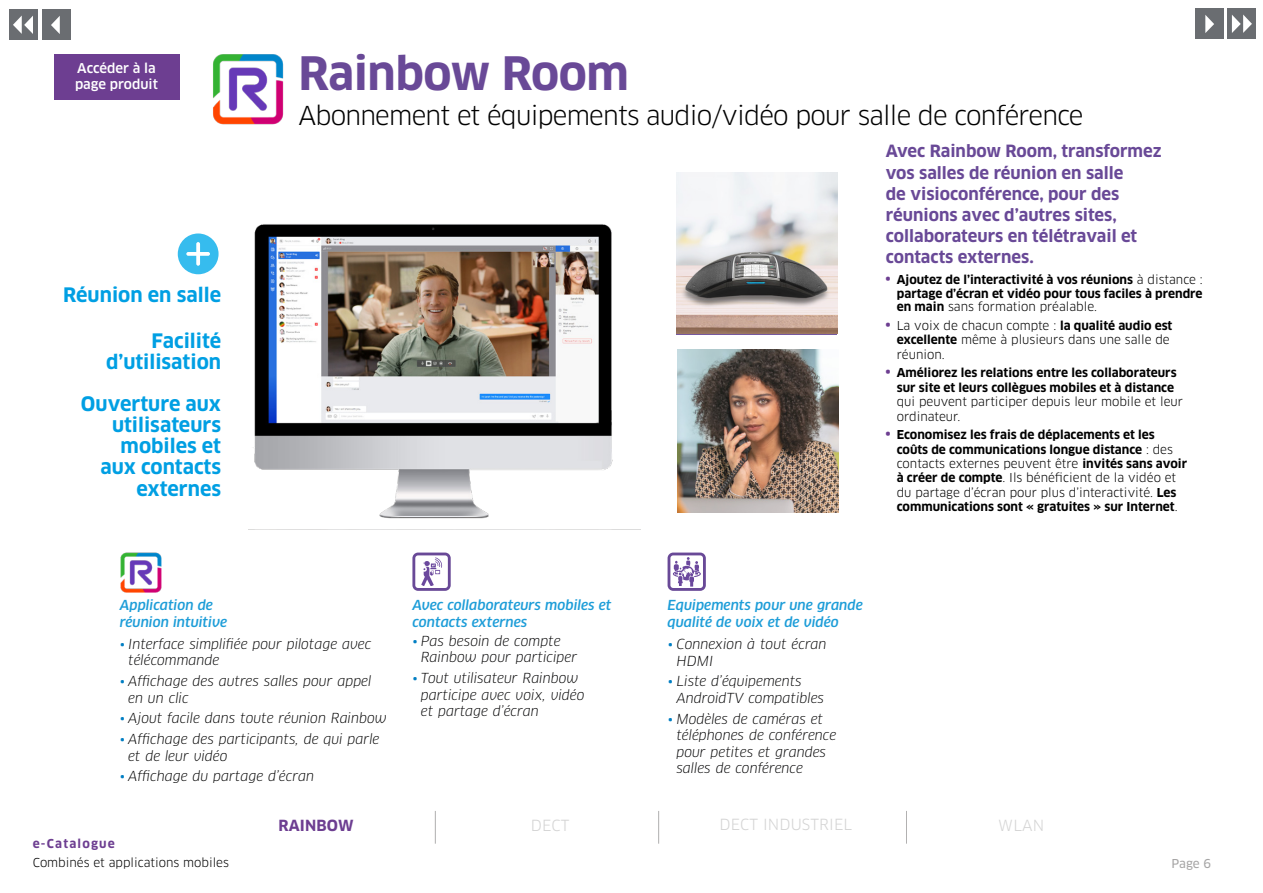
<style>
.page{position:relative;width:1263px;height:893px;background:#fff}
.page>*{position:absolute;margin:0;border:0;box-sizing:border-box;transform-origin:0 0}
.t1{font:700 45px "Clan OT";letter-spacing:-.01em;color:#694997}
.t2{font:25.5px "Clan OT";letter-spacing:-.03em;color:#000}
.t3{font:700 19.5px/21px "Clan OT";color:#009fe3;text-align:right}
.t4{font:700 16.5px/21px "Clan OT";color:#694997}
.t5{font:15px "Clan OT";letter-spacing:.01em;color:#d4d4d4}
.t6{font:700 15px "Clan OT";letter-spacing:.01em;color:#6d3e91}
.t7{font:italic 13.5px/16.5px "Clan OT";color:#020203}
.t8{font:italic 13.5px/16.5px "Clan OT";color:#000}
.t9{font:italic 500 13.5px/16.5px "Clan OT";color:#1d9dd8}
.t10{font:500 13.2px/15.9px "Clan OT";color:#fff}
.t11{font:700 12px/14.4px "Clan OT";color:#000;text-align:justify}
.t12{font:12px/14.4px "Clan OT";color:#000}
.t13{font:700 12px "Clan OT";letter-spacing:.1em;color:#6d3e91}
.t14{font:12px "Clan OT News";color:#a6a5a5}
.s1{font-weight:400;font-size:16.5px;color:#6d3e91}
.s2{font-weight:400}
.s3{font-size:16.5px;color:#6d3e91}
.s4{font-weight:700}
.s5{font-style:normal;color:#007ec3}
</style>
<div class="page">
<svg style="left:178px;top:233px;width:41px;height:41px"></svg>
<svg style="left:667px;top:553px;width:39px;height:38px"></svg>
<img style="left:121px;top:553px;width:40px;height:40px">
<svg style="left:412px;top:553px;width:39px;height:38px"></svg>
<img style="left:213px;top:54px;width:71px;height:70px">
<img style="left:249px;top:224px;width:392px;height:306px">
<img style="left:676px;top:172px;width:161px;height:161px">
<img style="left:677px;top:350px;width:161px;height:163px">
<div style="left:9px;top:9px;width:29px;height:31px;background:#6a6d71"></div>
<svg style="left:13px;top:16px;width:20px;height:18px"></svg>
<div style="left:1227px;top:9px;width:28px;height:30px;background:#6a6d71"></div>
<svg style="left:1232px;top:15px;width:20px;height:18px"></svg>
<div style="left:42px;top:9px;width:28px;height:31px;background:#6a6d71"></div>
<svg style="left:51px;top:16px;width:9px;height:18px"></svg>
<div style="left:1195px;top:9px;width:28px;height:30px;background:#6a6d71"></div>
<svg style="left:1205px;top:15px;width:9px;height:18px"></svg>
<hr style="left:435px;top:811px;width:1px;height:33px;background:#a6a5a5">
<hr style="left:906px;top:811px;width:1px;height:33px;background:#a6a5a5">
<hr style="left:658px;top:811px;width:1px;height:33px;background:#a6a5a5">
<div style="left:54px;top:54px;width:125px;height:46px;background:#6d3e91"></div>
<p class="t10" style="left:75px;top:60px;width:84px">Accéder à la page produit</p>
<h3 class="t3" style="left:63px;top:285px;width:159px">Réunion en salle</h3>
<h3 class="t3" style="left:106px;top:331px;width:117px">Facilité d’utilisation</h3>
<h3 class="t3" style="left:81px;top:394px;width:142px">Ouverture aux utilisateurs mobiles et aux contacts externes</h3>
<p class="t9" style="left:120px;top:597px;width:109px">Application de réunion intuitive</p>
<h1 class="t1" style="left:298px;top:47px;width:332px">Rainbow Room</h1>
<h2 class="t2" style="left:298px;top:101px;width:787px">Abonnement et équipements audio/vidéo pour salle de conférence</h2>
<p class="t9" style="left:412px;top:597px;width:200px">Avec collaborateurs mobiles et contacts externes</p>
<h3 class="t4" style="left:886px;top:141px;width:277px">Avec Rainbow Room, transformez vos salles de réunion en salle<br>de visioconférence, pour des réunions avec d’autres sites, collaborateurs en télétravail et contacts externes.</h3>
<p class="t11" style="left:897px;top:273px;width:307px;line-height:13.5px;text-indent:-12px"><span class="s1">•</span> Ajoutez de l’interactivité à vos réunions <span class="s2">à distance : </span>partage d’écran et vidéo pour tous faciles à prendre en main <span class="s2">sans formation préalable.</span></p>
<p class="t12" style="left:897px;top:318px;width:277px;text-indent:-12px"><span class="s3">•</span> La voix de chacun compte : <span class="s4">la qualité audio est excellente</span> même à plusieurs dans une salle de réunion.</p>
<p class="t11" style="left:885px;top:366px;width:293px;text-align:right"><span class="s1">•</span> Améliorez les relations entre les collaborateurs sur site et leurs collègues mobiles et à distance</p>
<p class="t12" style="left:897px;top:395px;width:288px">qui peuvent participer depuis leur mobile et leur ordinateur.</p>
<p class="t11" style="left:897px;top:428px;width:292px;text-align:left;text-indent:-12px"><span class="s1">•</span> Economisez les frais de déplacements et les coûts de communications longue distance <span class="s2">: des contacts externes peuvent être</span> invités sans avoir à créer de compte<span class="s2">. Ils bénéficient de la vidéo et du partage d’écran pour plus d’interactivité.</span> Les communications sont « gratuites » sur Internet<span class="s2">.</span></p>
<p class="t9" style="left:667px;top:597px;width:197px">Equipements pour une grande qualité de voix et de vidéo</p>
<p class="t7" style="left:128px;top:636px;width:245px;text-indent:-9px"><span class="s5">•</span> Interface simplifiée pour pilotage avec télécommande</p>
<p class="t8" style="left:128px;top:673px;width:245px;text-indent:-9px"><span class="s5">•</span> Affichage des autres salles pour appel en un clic</p>
<p class="t8" style="left:120px;top:710px;width:268px"><span class="s5">•</span> Ajout facile dans toute réunion Rainbow</p>
<p class="t8" style="left:128px;top:731px;width:253px;text-indent:-9px"><span class="s5">•</span> Affichage des participants, de qui parle et de leur vidéo</p>
<p class="t8" style="left:120px;top:768px;width:196px"><span class="s5">•</span> Affichage du partage d’écran</p>
<p class="t7" style="left:421px;top:633px;width:158px;text-indent:-9px"><span class="s5">•</span> Pas besoin de compte<br>Rainbow pour participer</p>
<p class="t7" style="left:421px;top:670px;width:165px;text-indent:-9px"><span class="s5">•</span> Tout utilisateur Rainbow participe avec voix, vidéo et partage d’écran</p>
<p class="t7" style="left:676px;top:636px;width:152px;text-indent:-9px"><span class="s5">•</span> Connexion à tout écran<br>HDMI</p>
<p class="t7" style="left:676px;top:673px;width:149px;text-indent:-9px"><span class="s5">•</span> Liste d’équipements<br>AndroidTV compatibles</p>
<p class="t7" style="left:676px;top:710px;width:161px;text-indent:-9px"><span class="s5">•</span> Modèles de caméras et téléphones de conférence pour petites et grandes salles de conférence</p>
<p class="t13" style="left:33px;top:836px;width:84px">e-Catalogue</p>
<p class="t12" style="left:33px;top:856px;width:198px">Combinés et applications mobiles</p>
<p class="t6" style="left:278px;top:817px;width:77px">RAINBOW</p>
<p class="t5" style="left:531px;top:816px;width:40px">DECT</p>
<p class="t5" style="left:719px;top:815px;width:134px">DECT INDUSTRIEL</p>
<p class="t5" style="left:998px;top:816px;width:47px">WLAN</p>
<p class="t14" style="left:1171px;top:857px;width:41px">Page 6</p>
</div>
